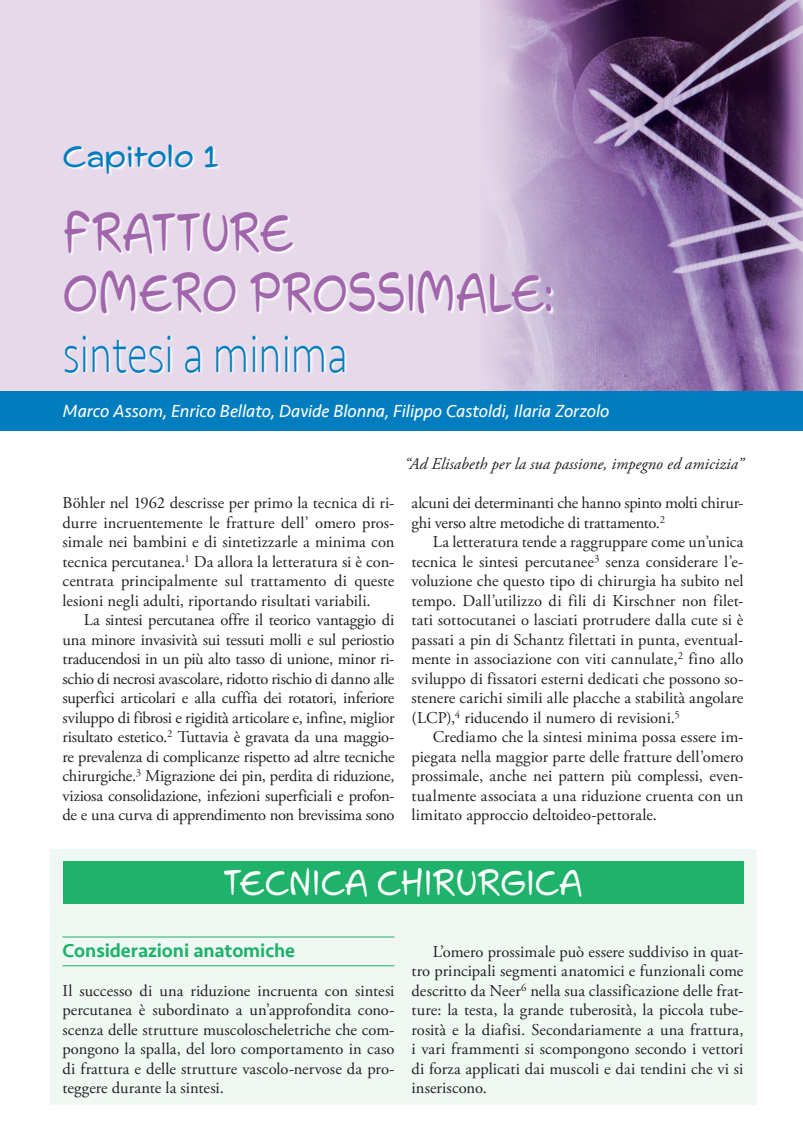
<style>
.page{position:relative;width:803px;height:1144px;background:#fff}
.page>*{position:absolute;margin:0;border:0;box-sizing:border-box;transform-origin:0 0}
.t1{font:54px/60px "Swing King";letter-spacing:.005em;color:#a065aa;scale:.8 1}
.t2{font:200 54px "Seravek";color:#007dbe;scale:.8 1}
.t3{font:36px "Swing King";letter-spacing:.01em;color:#fff;scale:.9 1}
.t4{font:31.5px "Swing King";letter-spacing:.025em;color:#007dbe}
.t5{font:500 19.5px "Seravek";letter-spacing:-.005em;color:#1eb26a}
.t6{font:italic 18px "Seravek";letter-spacing:-.005em;color:#fff}
.t7{font:16.5px/19.5px "Adobe Garamond Pro";letter-spacing:-.005em;color:#231f20;text-align:justify}
.t8{font:italic 16.5px "Adobe Garamond Pro";letter-spacing:.005em;color:#231f20}
</style>
<div class="page">
<div style="left:50px;top:849px;width:706px;height:255px;background:#f0f8f3"></div>
<img style="left:0;top:0;width:802px;height:391px">
<div style="left:0;top:391px;width:802px;height:39px;background:#007dbe"></div>
<svg style="left:63px;top:144px;width:491px;height:231px;background:#e5d9e9"></svg>
<div style="left:63px;top:860px;width:680px;height:43px;background:#1eb26a"></div>
<hr style="left:62px;top:936px;width:332px;height:1px;background:#1eb26a">
<hr style="left:62px;top:965px;width:332px;height:1px;background:#1eb26a">
<h3 class="t4" style="left:62px;top:138px;width:158px">Capitolo 1</h3>
<h1 class="t1" style="left:63px;top:203px;width:613px">FRATTURE<br>OMERO PROSSIMALE:</h1>
<h1 class="t2" style="left:62px;top:321px;width:358px">sintesi a minima</h1>
<p class="t6" style="left:63px;top:396px;width:547px">Marco Assom, Enrico Bellato, Davide Blonna, Filippo Castoldi, Ilaria Zorzolo</p>
<p class="t7" style="left:62px;top:493px;width:333px">Böhler nel 1962 descrisse per primo la tecnica di ri&shy;durre incruentemente le fratture dell’ omero pros&shy;simale nei bambini e di sintetizzarle a minima con tecnica percutanea.<sup>1</sup> Da allora la letteratura si è con&shy;centrata principalmente sul trattamento di queste lesioni negli adulti, riportando risultati variabili.</p>
<p class="t7" style="left:62px;top:610px;width:333px;text-indent:21px">La sintesi percutanea offre il teorico vantaggio di una minore invasività sui tessuti molli e sul periostio traducendosi in un più alto tasso di unione, minor ri&shy;schio di necrosi avascolare, ridotto rischio di danno alle superfici articolari e alla cuffia dei rotatori, inferiore sviluppo di fibrosi e rigidità articolare e, infine, miglior risultato estetico.<sup>2</sup> Tuttavia è gravata da una maggio&shy;re prevalenza di complicanze rispetto ad altre tecniche chirurgiche.<sup>3</sup> Migrazione dei pin, perdita di riduzione, viziosa consolidazione, infezioni superficiali e profon&shy;de e una curva di apprendimento non brevissima sono</p>
<p class="t8" style="left:404px;top:454px;width:340px">“Ad Elisabeth per la sua passione, impegno ed amicizia”</p>
<p class="t7" style="left:411px;top:493px;width:333px">alcuni dei determinanti che hanno spinto molti chirur&shy;ghi verso altre metodiche di trattamento.<sup>2</sup></p>
<p class="t7" style="left:411px;top:532px;width:333px;text-indent:21px">La letteratura tende a raggruppare come un’unica tecnica le sintesi percutanee<sup>3</sup> senza considerare l’e&shy;voluzione che questo tipo di chirurgia ha subito nel tempo. Dall’utilizzo di fili di Kirschner non filet&shy;tati sottocutanei o lasciati protrudere dalla cute si è passati a pin di Schantz filettati in punta, eventual&shy;mente in associazione con viti cannulate,<sup>2</sup> fino allo sviluppo di fissatori esterni dedicati che possono so&shy;stenere carichi simili alle placche a stabilità angolare (LCP),<sup>4</sup> riducendo il numero di revisioni.<sup>5</sup></p>
<p class="t7" style="left:411px;top:727px;width:333px;text-indent:21px">Crediamo che la sintesi minima possa essere im&shy;piegata nella maggior parte delle fratture dell’omero prossimale, anche nei pattern più complessi, even&shy;tualmente associata a una riduzione cruenta con un limitato approccio deltoideo-pettorale.</p>
<h2 class="t3" style="left:223px;top:861px;width:400px">TECNICA CHIRURGICA</h2>
<p class="t5" style="left:62px;top:938px;width:234px">Considerazioni anatomiche</p>
<p class="t7" style="left:62px;top:981px;width:333px">Il successo di una riduzione incruenta con sintesi percutanea è subordinato a un’approfondita cono&shy;scenza delle strutture muscoloscheletriche che com&shy;pongono la spalla, del loro comportamento in caso di frattura e delle strutture vascolo-nervose da pro&shy;teggere durante la sintesi.</p>
<p class="t7" style="left:411px;top:942px;width:333px;text-indent:21px">L’omero prossimale può essere suddiviso in quat&shy;tro principali segmenti anatomici e funzionali come descritto da Neer<sup>6</sup> nella sua classificazione delle frat&shy;ture: la testa, la grande tuberosità, la piccola tube&shy;rosità e la diafisi. Secondariamente a una frattura, i vari frammenti si scompongono secondo i vettori di forza applicati dai muscoli e dai tendini che vi si inseriscono.</p>
</div>
